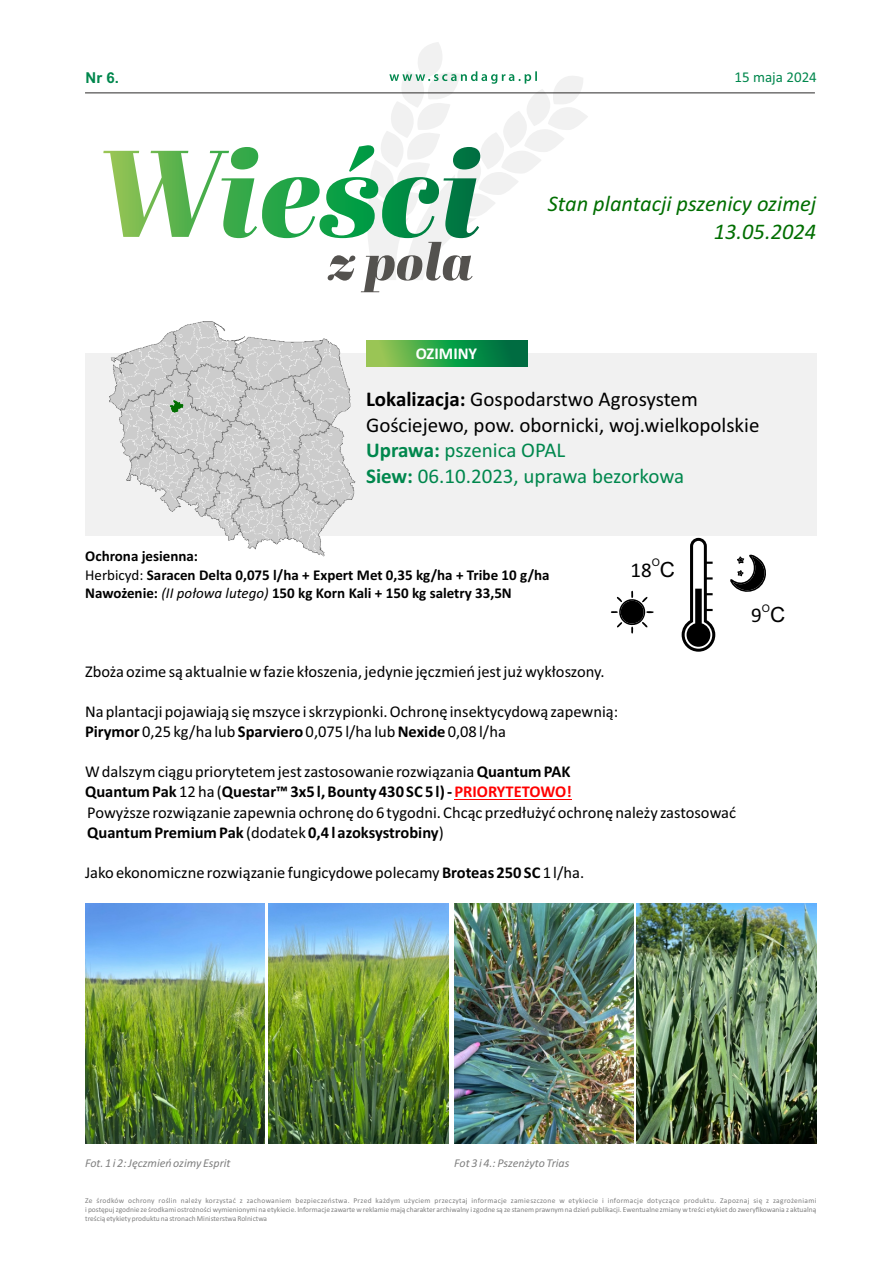
<style>
.page{position:relative;width:893px;height:1263px;background:#fff}
.page>*{position:absolute;margin:0;border:0;box-sizing:border-box;transform-origin:0 0}
.t1{font:italic 22.5px/27.5px "Calibri";color:#006e00;text-align:right}
.t2{font:21px/25.7px "Calibri";color:#000}
.t3{font:16.5px/20.1px "Calibri";color:#000}
.t4{font:700 16.5px "Calibri";color:#fff}
.t5{font:700 15px/18.3px "Calibri";color:#000}
.t6{font:15px "Calibri";color:#00874d}
.t7{font:700 15px "Arial";color:#00874d}
.t8{font:italic 12px "Calibri";color:#808080}
.t9{font:10.5px "Arial";color:#000}
.t10{font:7.5px/9.1px "Calibri";color:#808080;text-align:justify}
.s1{font-weight:700}
.s2{font-weight:700;color:#00874d}
.s3{color:#00874d}
.s4{font-weight:400}
.s5{font-weight:400;font-style:italic}
.s6{font-family:"Arial"}
.s7{font-weight:700;color:#f00}
</style>
<div class="page">
<hr style="left:85px;top:93px;width:730px;height:1px;background:#2b2a29">
<div style="left:85px;top:353px;width:731px;height:183px;background:#f1f1f1"></div>
<svg style="left:366px;top:341px;width:161px;height:26px"></svg>
<svg style="left:103px;top:42px;width:485px;height:250px"></svg>
<hr style="left:454px;top:799px;width:118px;height:1px;background:#f00">
<img style="left:109px;top:321px;width:247px;height:235px">
<svg style="left:170px;top:400px;width:13px;height:14px"></svg>
<svg style="left:730px;top:554px;width:36px;height:38px"></svg>
<svg style="left:611px;top:591px;width:42px;height:42px"></svg>
<svg style="left:682px;top:538px;width:33px;height:114px"></svg>
<img style="left:85px;top:904px;width:179px;height:239px">
<img style="left:269px;top:904px;width:179px;height:239px">
<img style="left:454px;top:904px;width:180px;height:239px">
<img style="left:637px;top:904px;width:179px;height:239px">
<p class="t7" style="left:86px;top:72px;width:35px">Nr 6.</p>
<p class="t6" style="left:734px;top:70px;width:84px">15 maja 2024</p>
<p class="t4" style="left:416px;top:347px;width:63px">OZIMINY</p>
<h1 class="t1" style="left:548px;top:192px;width:270px">Stan plantacji pszenicy ozimej<br>13.05.2024</h1>
<p class="t2" style="left:366px;top:388px;width:395px"><span class="s1">Lokalizacja:</span> Gospodarstwo Agrosystem Gościejewo, pow. obornicki, woj.wielkopolskie <span class="s2">Uprawa:</span> <span class="s3">pszenica OPAL<br></span><span class="s2">Siew:</span> <span class="s3">06.10.2023, uprawa bezorkowa</span></p>
<p class="t5" style="left:85px;top:549px;width:466px">Ochrona jesienna:<br><span class="s4">Herbicyd:</span> Saracen Delta 0,075 l/ha + Expert Met 0,35 kg/ha + Tribe 10 g/ha<br>Nawożenie: <span class="s5">(II połowa lutego)</span> 150 kg Korn Kali + 150 kg saletry 33,5N</p>
<p class="t9" style="left:652px;top:558px;width:10px">O</p>
<p class="t2" style="left:630px;top:558px;width:46px">18 <span class="s6">C</span></p>
<p class="t9" style="left:762px;top:604px;width:10px">O</p>
<p class="t2" style="left:751px;top:604px;width:35px">9 <span class="s6">C</span></p>
<p class="t3" style="left:85px;top:662px;width:521px">Zboża ozime są aktualnie w fazie kłoszenia, jedynie jęczmień jest już wykłoszony.</p>
<p class="t3" style="left:85px;top:703px;width:535px">Na plantacji pojawiają się mszyce i skrzypionki. Ochronę insektycydową zapewnią:<br><span class="s1">Pirymor</span> 0,25 kg/ha lub <span class="s1">Sparviero</span> 0,075 l/ha lub <span class="s1">Nexide</span> 0,08 l/ha</p>
<p class="t3" style="left:85px;top:763px;width:653px">W dalszym ciągu priorytetem jest zastosowanie rozwiązania <span class="s1">Quantum PAK<br>Quantum Pak</span> 12 ha (<span class="s1">Questar™ 3x5 l, Bounty 430 SC 5 l) -</span> <span class="s7">PRIORYTETOWO!<br></span>Powyższe rozwiązanie zapewnia ochronę do 6 tygodni. Chcąc przedłużyć ochronę należy zastosować <span class="s1">Quantum Premium Pak</span> (dodatek <span class="s1">0,4 l azoksystrobiny</span>)</p>
<p class="t3" style="left:85px;top:864px;width:501px">Jako ekonomiczne rozwiązanie fungicydowe polecamy<span class="s1">Broteas 250 SC</span> 1 l/ha.</p>
<p class="t8" style="left:85px;top:1158px;width:147px">Fot. 1 i 2: Jęczmień ozimy Esprit</p>
<p class="t8" style="left:454px;top:1158px;width:117px">Fot 3 i 4.: Pszenżyto Trias</p>
<p class="t10" style="left:85px;top:1196px;width:733px">Ze środków ochrony roślin należy korzystać z zachowaniem bezpieczeństwa. Przed każdym użyciem przeczytaj informacje zamieszczone w etykiecie i informacje dotyczące produktu. Zapoznaj się z zagrożeniami i postępuj zgodnie ze środkami ostrożności wymienionymi na etykiecie. Informacje zawarte w reklamie mają charakter archiwalny i zgodne są ze stanem prawnym na dzień publikacji. Ewentualne zmiany w treści etykiet do zweryfikowania z aktualną treścią etykiety produktu na stronach Ministerstwa Rolnictwa</p>
</div>
